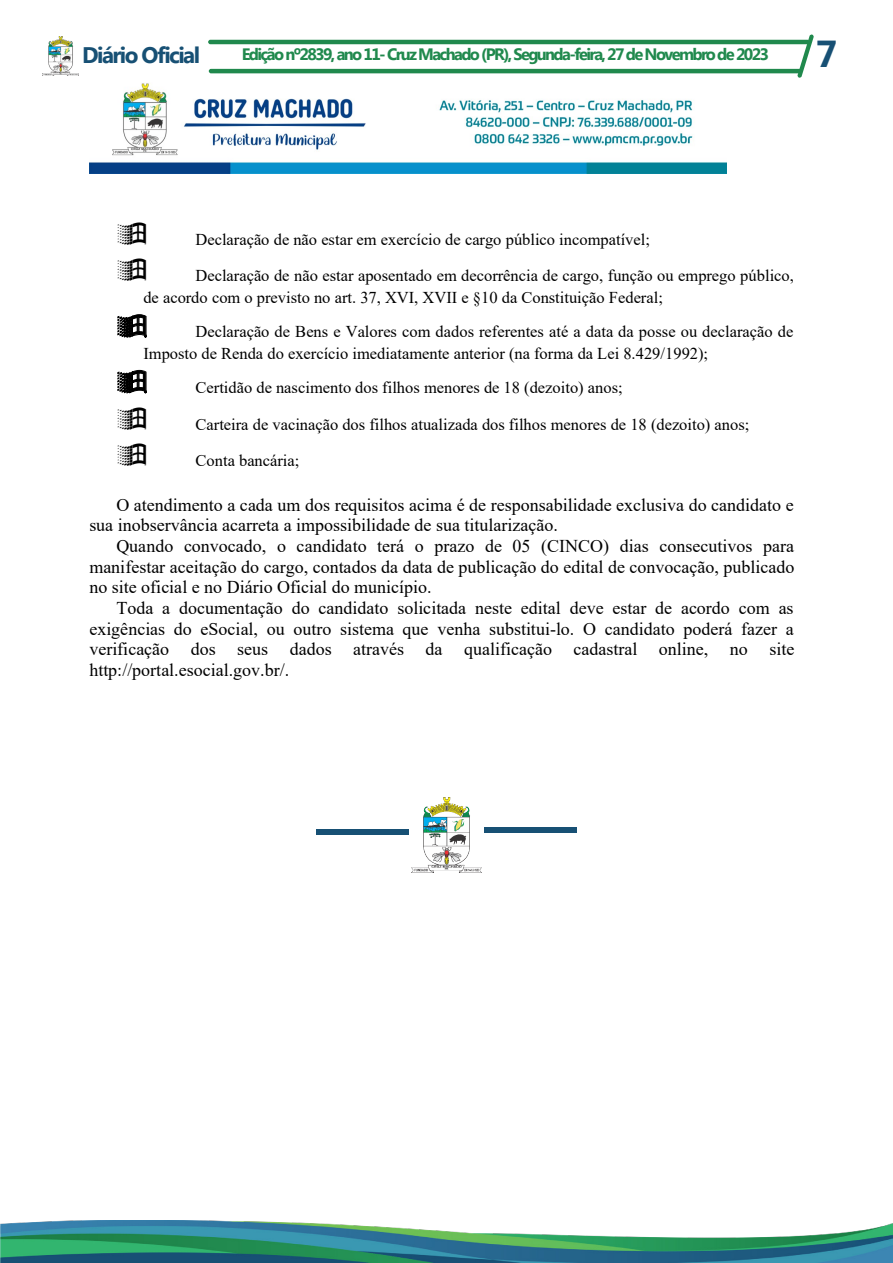
<style>
.page{position:relative;width:893px;height:1263px;background:#fff}
.page>*{position:absolute;margin:0;border:0;box-sizing:border-box;transform-origin:0 0}
.t1{font:700 37.5px "Myanmar Text";color:#175074}
.t2{font:700 22.5px "Myanmar Text";letter-spacing:-.07em;color:#175074}
.t3{font:18px "Times New Roman";color:#000}
.t4{font:16.5px/22px "Times New Roman";color:#000}
.t5{font:700 16.5px "Myanmar Text";letter-spacing:-.1em;color:#20894d}
</style>
<div class="page">
<hr style="left:208px;top:40px;width:602px;height:4px;background:#20894d;border-radius:2px">
<hr style="left:209px;top:69px;width:593px;height:4px;background:#20894d;border-radius:2px">
<img style="left:43px;top:37px;width:36px;height:38px">
<svg style="left:797px;top:34px;width:17px;height:44px"></svg>
<img style="left:0;top:1220px;width:893px;height:43px">
<svg style="left:316px;top:830px;width:93px;height:5px"></svg>
<img style="left:411px;top:797px;width:71px;height:76px">
<svg style="left:484px;top:827px;width:93px;height:5px"></svg>
<img style="left:89px;top:83px;width:638px;height:90px">
<p class="t2" style="left:82px;top:42px;width:119px">Diário Oficial</p>
<p class="t5" style="left:242px;top:45px;width:529px">Edição nº2839, ano 11- Cruz Machado (PR), Segunda-feira, 27 de Novembro de 2023</p>
<p class="t1" style="left:816px;top:32px;width:23px">7</p>
<p class="t4" style="left:196px;top:228px;width:456px">Declaração de não estar em exercício de cargo público incompatível;</p>
<p class="t4" style="left:143px;top:265px;width:652px;text-indent:52px">Declaração de não estar aposentado em decorrência de cargo, função ou emprego público, de acordo com o previsto no art. 37, XVI, XVII e §10 da Constituição Federal;</p>
<p class="t4" style="left:143px;top:321px;width:651px;text-indent:52px">Declaração de Bens e Valores com dados referentes até a data da posse ou declaração de<br>Imposto de Renda do exercício imediatamente anterior (na forma da Lei 8.429/1992);</p>
<p class="t4" style="left:196px;top:376px;width:429px">Certidão de nascimento dos filhos menores de 18 (dezoito) anos;</p>
<p class="t4" style="left:196px;top:413px;width:555px">Carteira de vacinação dos filhos atualizada dos filhos menores de 18 (dezoito) anos;</p>
<p class="t4" style="left:196px;top:450px;width:105px">Conta bancária;</p>
<p class="t3" style="left:116px;top:495px;width:679px">O atendimento a cada um dos requisitos acima é de responsabilidade exclusiva do candidato e</p>
<p class="t3" style="left:89px;top:515px;width:470px">sua inobservância acarreta a impossibilidade de sua titularização.</p>
<p class="t3" style="left:116px;top:536px;width:679px">Quando convocado, o candidato terá o prazo de 05 (CINCO) dias consecutivos para</p>
<p class="t3" style="left:89px;top:557px;width:706px">manifestar aceitação do cargo, contados da data de publicação do edital de convocação, publicado</p>
<p class="t3" style="left:89px;top:577px;width:344px">no site oficial e no Diário Oficial do município.</p>
<p class="t3" style="left:116px;top:598px;width:679px">Toda a documentação do candidato solicitada neste edital deve estar de acordo com as</p>
<p class="t3" style="left:89px;top:619px;width:706px">exigências do eSocial, ou outro sistema que venha substitui-lo. O candidato poderá fazer a</p>
<p class="t3" style="left:89px;top:640px;width:706px">verificação dos seus dados através da qualificação cadastral online, no site</p>
<p class="t3" style="left:89px;top:660px;width:201px">http://portal.esocial.gov.br/.</p>
</div>
